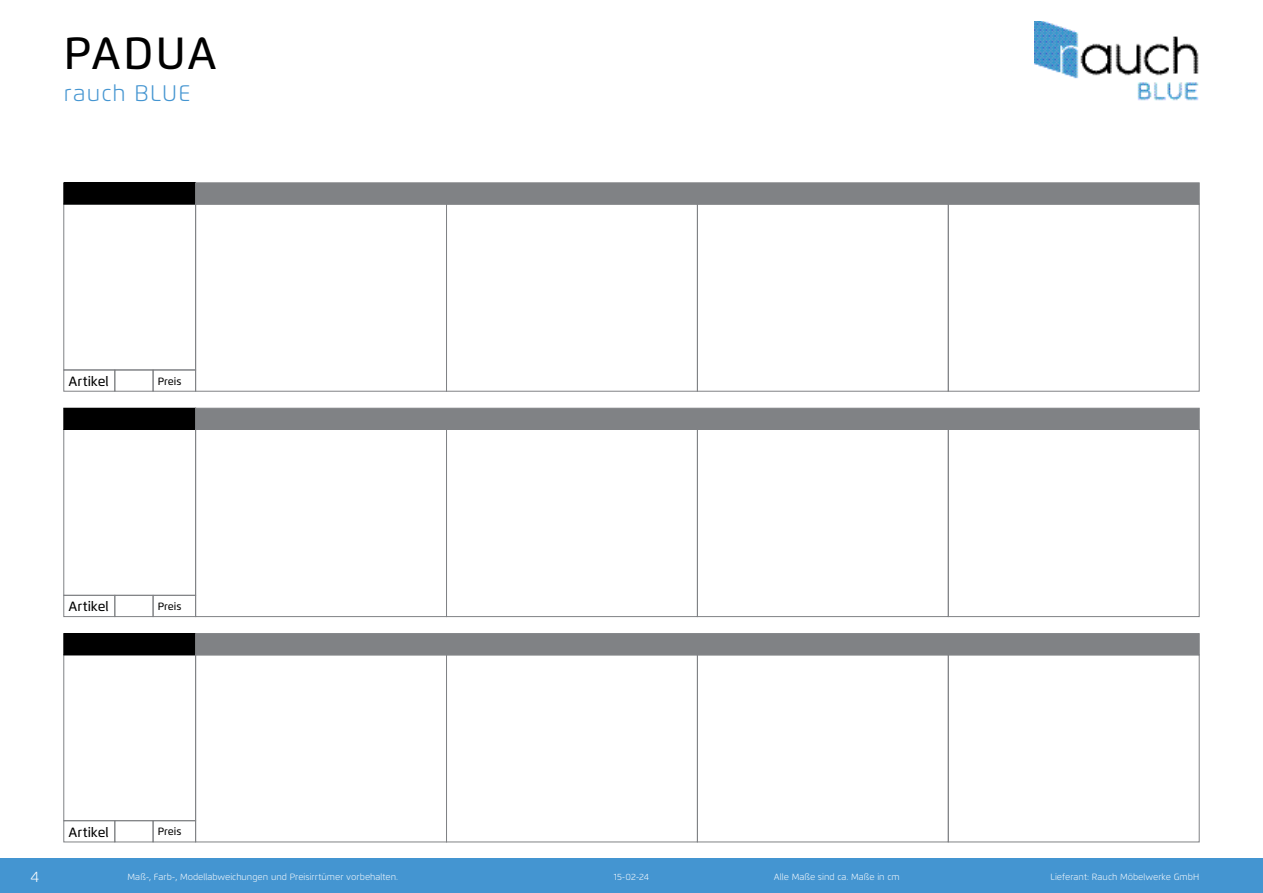
<style>
.page{position:relative;width:1263px;height:893px;background:#fff}
.page>*{position:absolute;margin:0;border:0;box-sizing:border-box;transform-origin:0 0}
.Header_Modell{font:500 45px "Flexo";letter-spacing:.035em;color:#000}
.Produktlinie{font:300 22.5px "Flexo";letter-spacing:.05em;color:#4495d1}
.Seitenzahl{font:300 15px "Flexo";color:#fff}
.Artikelcode{font:500 13.5px "Flexo";letter-spacing:.005em;color:#000}
.Artikelpreis{font:500 10.5px "Flexo";color:#000}
.t1{font:300 9px "Flexo";color:#fff}
</style>
<div class="page">
<div style="left:0;top:859px;width:1263px;height:34px;background:#4495d1"></div>
<img style="left:1034px;top:21px;width:165px;height:80px">
<div style="left:114px;top:820px;width:39px;height:22px;border:1px solid #808285"></div>
<div style="left:153px;top:820px;width:43px;height:22px;border:1px solid #808285"></div>
<div style="left:63px;top:820px;width:52px;height:22px;border:1px solid #808285"></div>
<div style="left:63px;top:654px;width:133px;height:167px;border:1px solid #808285"></div>
<div style="left:64px;top:634px;width:132px;height:21px;background:#000"></div>
<div style="left:63px;top:633px;width:133px;height:22px;border:1px solid #000"></div>
<div style="left:195px;top:633px;width:1004px;height:22px;background:#808285"></div>
<div style="left:114px;top:595px;width:39px;height:22px;border:1px solid #808285"></div>
<div style="left:153px;top:595px;width:43px;height:22px;border:1px solid #808285"></div>
<div style="left:63px;top:595px;width:52px;height:22px;border:1px solid #808285"></div>
<div style="left:63px;top:429px;width:133px;height:167px;border:1px solid #808285"></div>
<div style="left:64px;top:408px;width:132px;height:21px;background:#000"></div>
<div style="left:63px;top:408px;width:133px;height:22px;border:1px solid #000"></div>
<div style="left:195px;top:408px;width:1004px;height:22px;background:#808285"></div>
<div style="left:114px;top:370px;width:39px;height:22px;border:1px solid #808285"></div>
<div style="left:153px;top:370px;width:43px;height:22px;border:1px solid #808285"></div>
<div style="left:63px;top:370px;width:52px;height:22px;border:1px solid #808285"></div>
<div style="left:63px;top:204px;width:133px;height:166px;border:1px solid #808285"></div>
<div style="left:64px;top:183px;width:132px;height:21px;background:#000"></div>
<div style="left:63px;top:182px;width:133px;height:22px;border:1px solid #000"></div>
<div style="left:195px;top:182px;width:1004px;height:22px;background:#808285;border:1px solid #808285"></div>
<div style="left:446px;top:429px;width:252px;height:188px;border:1px solid #808285"></div>
<div style="left:446px;top:654px;width:252px;height:188px;border:1px solid #808285"></div>
<div style="left:697px;top:429px;width:252px;height:188px;border:1px solid #808285"></div>
<div style="left:697px;top:654px;width:252px;height:188px;border:1px solid #808285"></div>
<div style="left:948px;top:429px;width:251px;height:188px;border:1px solid #808285"></div>
<div style="left:948px;top:654px;width:251px;height:188px;border:1px solid #808285"></div>
<div style="left:195px;top:429px;width:252px;height:188px;border:1px solid #808285"></div>
<div style="left:195px;top:654px;width:252px;height:188px;border:1px solid #808285"></div>
<div style="left:446px;top:204px;width:252px;height:188px;border:1px solid #808285"></div>
<div style="left:697px;top:204px;width:252px;height:188px;border:1px solid #808285"></div>
<div style="left:948px;top:204px;width:251px;height:188px;border:1px solid #808285"></div>
<div style="left:195px;top:204px;width:252px;height:188px;border:1px solid #808285"></div>
<p class="Header_Modell" style="left:64px;top:26px;width:155px">PADUA</p>
<p class="Produktlinie" style="left:64px;top:79px;width:128px">rauch BLUE</p>
<p class="Artikelcode" style="left:68px;top:373px;width:42px">Artikel</p>
<p class="Artikelpreis" style="left:158px;top:375px;width:25px">Preis</p>
<p class="Artikelcode" style="left:68px;top:598px;width:42px">Artikel</p>
<p class="Artikelpreis" style="left:158px;top:600px;width:25px">Preis</p>
<p class="Artikelcode" style="left:68px;top:824px;width:42px">Artikel</p>
<p class="Artikelpreis" style="left:158px;top:825px;width:25px">Preis</p>
<p class="Seitenzahl" style="left:31px;top:867px;width:10px">4</p>
<p class="t1" style="left:128px;top:872px;width:272px">Maß-, Farb-, Modellabweichungen und Preisirrtümer vorbehalten.</p>
<p class="t1" style="left:774px;top:872px;width:127px">Alle Maße sind ca. Maße in cm</p>
<p class="t1" style="left:1050px;top:872px;width:150px">Lieferant: Rauch Möbelwerke GmbH</p>
<p class="t1" style="left:614px;top:872px;width:37px">15-02-24</p>
</div>
